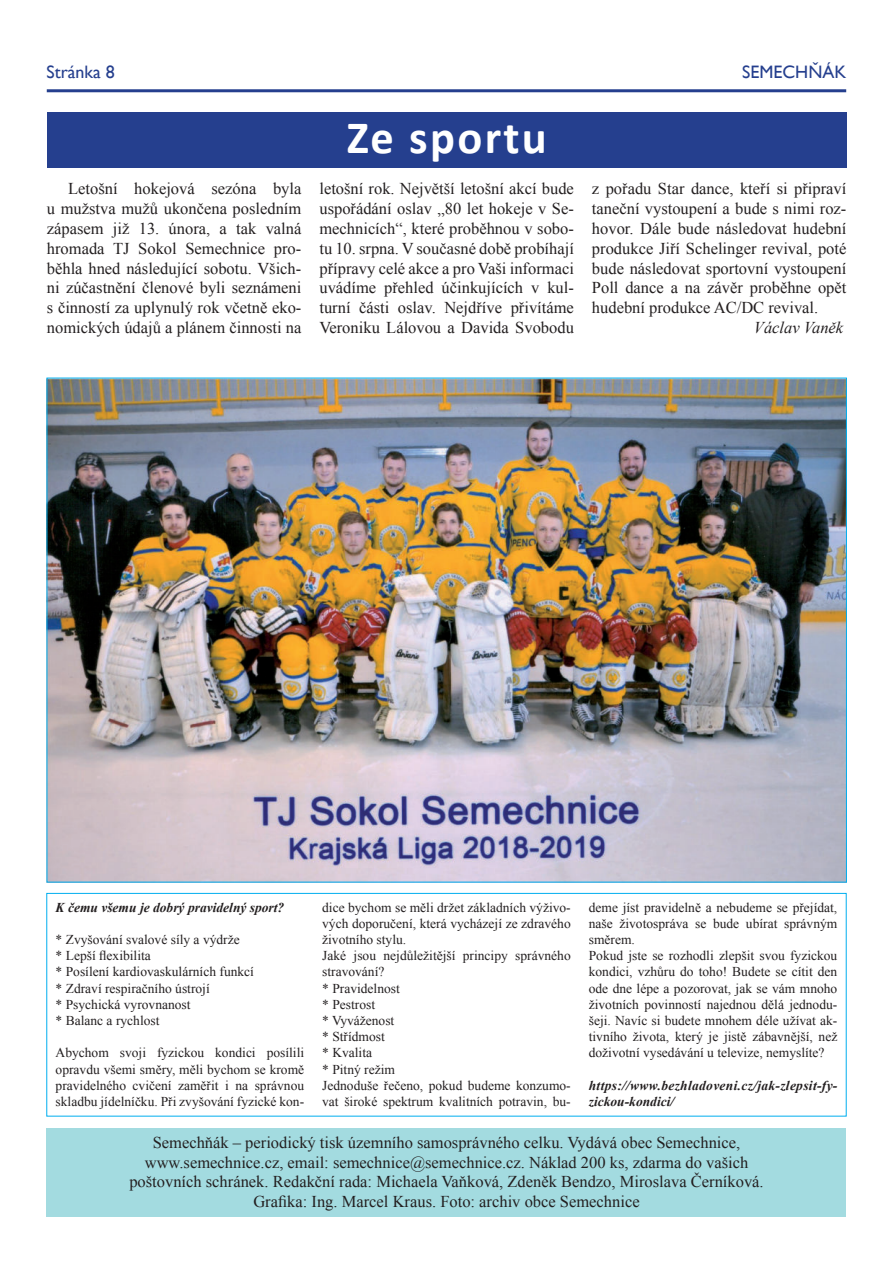
<style>
.page{position:relative;width:893px;height:1263px;background:#fff}
.page>*{position:absolute;margin:0;border:0;box-sizing:border-box;transform-origin:0 0}
.t1{font:700 46.5px "Calibri";letter-spacing:.05em;color:#fff}
.t2{font:18px "Gill Sans";color:#253f8e}
.t3{font:16.5px/19.8px "Times New Roman";color:#231f20;text-align:justify}
.t4{font:italic 16.5px "Times New Roman";color:#231f20}
.t5{font:13.5px/16.2px "Times New Roman";color:#231f20}
.t6{font:italic 700 13.5px/16.2px "Times New Roman";letter-spacing:.02em;color:#231f20}
.t7{font:italic 700 13.5px "Times New Roman";color:#231f20}
</style>
<div class="page">
<hr style="left:47px;top:89px;width:799px;height:3px;background:#253f8e">
<div style="left:47px;top:112px;width:799px;height:55px;background:#253f8e"></div>
<div style="left:47px;top:1128px;width:799px;height:89px;background:#a3dbe0"></div>
<img style="left:49px;top:380px;width:796px;height:500px">
<div style="left:46px;top:893px;width:801px;height:223px;border:1px solid #00aeef"></div>
<p class="t2" style="left:47px;top:61px;width:70px">STRÁNKA 8</p>
<p class="t2" style="left:742px;top:62px;width:106px">SEMECHŇÁK</p>
<h1 class="t1" style="left:347px;top:108px;width:202px">Ze sportu</h1>
<p class="t3" style="left:47px;top:179px;width:256px;text-indent:21px">Letošní hokejová sezóna byla u mužstva mužů ukončena posledním zápasem již 13. února, a tak valná hromada TJ Sokol Semechnice pro&shy;běhla hned následující sobotu. Všich&shy;ni zúčastnění členové byli seznámeni s činností za uplynulý rok včetně eko&shy;nomických údajů a plánem činnosti na</p>
<p class="t3" style="left:319px;top:179px;width:256px">letošní rok. Největší letošní akcí bude uspořádání oslav „80 let hokeje v Se&shy;mechnicích“, které proběhnou v sobo&shy;tu 10. srpna. V současné době probíhají přípravy celé akce a pro Vaši informaci uvádíme přehled účinkujících v kul&shy;turní části oslav. Nejdříve přivítáme Veroniku Lálovou a Davida Svobodu</p>
<p class="t3" style="left:592px;top:179px;width:256px">z pořadu Star dance, kteří si připraví taneční vystoupení a bude s nimi roz&shy;hovor. Dále bude následovat hudební produkce Jiří Schelinger revival, poté bude následovat sportovní vystoupení Poll dance a na závěr proběhne opět hudební produkce AC/DC revival.</p>
<p class="t4" style="left:754px;top:316px;width:91px">Václav Vaněk</p>
<p class="t7" style="left:56px;top:898px;width:230px">K čemu všemu je dobrý pravidelný sport?</p>
<p class="t5" style="left:56px;top:931px;width:200px">* Zvyšování svalové síly a výdrže<br>* Lepší flexibilita<br>* Posílení kardiovaskulárních funkcí * Zdraví respiračního ústrojí<br>* Psychická vyrovnanost<br>* Balanc a rychlost</p>
<p class="t5" style="left:56px;top:1045px;width:250px;text-align:justify">Abychom svoji fyzickou kondici posílili opravdu všemi směry, měli bychom se kromě pravidelného cvičení zaměřit i na správnou skladbu jídelníčku. Při zvyšování fyzické kon-</p>
<p class="t5" style="left:322px;top:899px;width:250px">dice bychom se měli držet základních výživo&shy;vých doporučení, která vycházejí ze zdravého životního stylu.<br>Jaké jsou nejdůležitější principy správného stravování?<br>* Pravidelnost<br>* Pestrost<br>* Vyváženost<br>* Střídmost<br>* Kvalita<br>* Pitný režim<br>Jednoduše řečeno, pokud budeme konzumo&shy;vat široké spektrum kvalitních potravin, bu-</p>
<p class="t5" style="left:589px;top:899px;width:250px">deme jíst pravidelně a nebudeme se přejídat, naše životospráva se bude ubírat správným směrem.<br>Pokud jste se rozhodli zlepšit svou fyzickou kondici, vzhůru do toho! Budete se cítit den ode dne lépe a pozorovat, jak se vám mnoho životních povinností najednou dělá jednodu&shy;šeji. Navíc si budete mnohem déle užívat ak&shy;tivního života, který je jistě zábavnější, než doživotní vysedávání u televize, nemyslíte?</p>
<p class="t6" style="left:589px;top:1077px;width:250px">https://www.bezhladoveni.cz/jak-zlepsit-fy&shy;zickou-kondici/</p>
<p class="t3" style="left:129px;top:1132px;width:636px;text-align:center">Semechňák – periodický tisk územního samosprávného celku. Vydává obec Semechnice, www.semechnice.cz, email: semechnice@semechnice.cz. Náklad 200 ks, zdarma do vašich poštovních schránek. Redakční rada: Michaela Vaňková, Zdeněk Bendzo, Miroslava Černíková.<br>Grafika: Ing. Marcel Kraus. Foto: archiv obce Semechnice</p>
</div>
